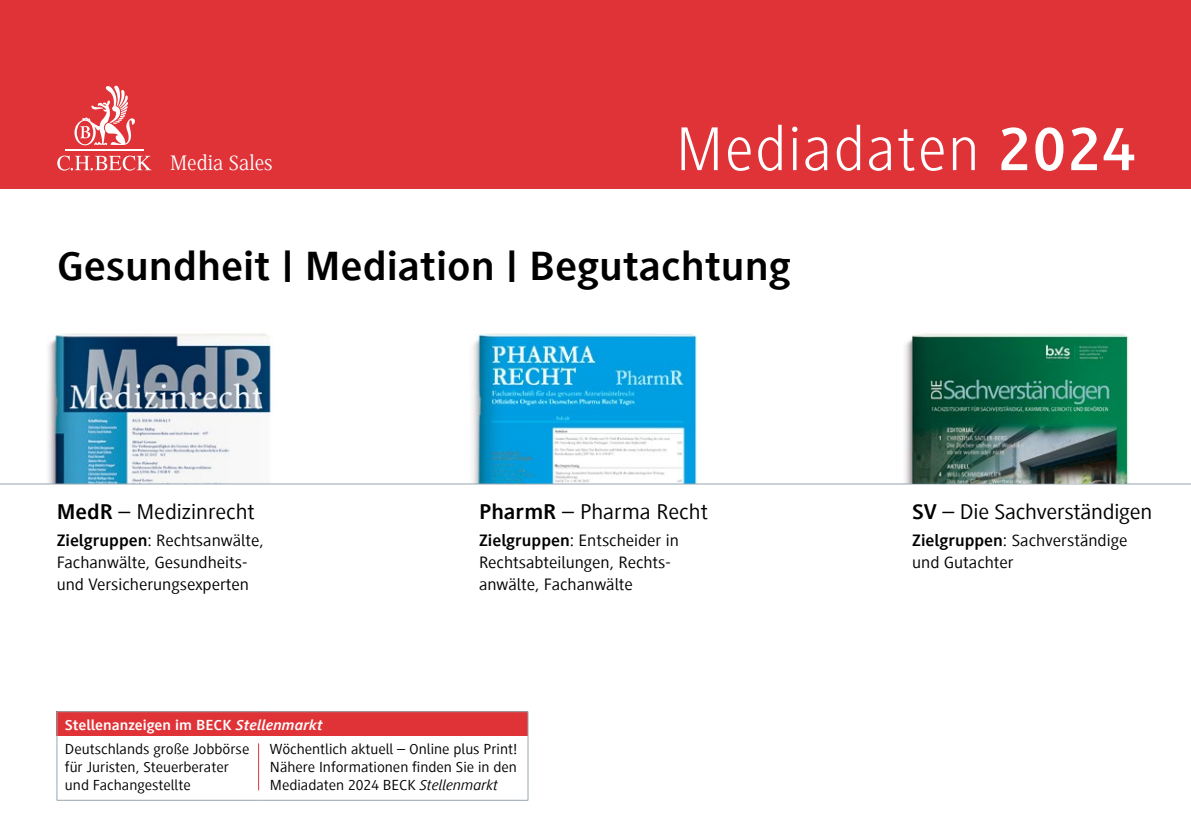
<style>
.page{position:relative;width:1191px;height:840px;background:#fff}
.page>*{position:absolute;margin:0;border:0;box-sizing:border-box;transform-origin:0 0}
.t1{font:300 64px "Generis Sans Com";letter-spacing:.03em;color:#fff}
.t2{font:700 42px "Generis Sans Com";color:#000;scale:1.08 1}
.t3{font:22px "Generis Sans Com";color:#000;scale:1.08 1}
.t4{font:21.6px "Generis Serif Com";color:#fff}
.t5{font:17px/22px "Generis Sans Com";color:#000;scale:1.08 1}
.t6{font:15px/18px "Generis Sans Com";color:#000;scale:1.08 1}
.s1{font-weight:700}
.s2{font-weight:700;color:#fff}
.s3{font-weight:700;font-style:italic;color:#fff}
.s4{font-style:italic}
</style>
<div class="page">
<div style="left:0;top:0;width:1191px;height:189px;background:#df3338"></div>
<svg style="left:74px;top:86px;width:61px;height:59px"></svg>
<hr style="left:66px;top:149px;width:78px;height:2px;background:#fff">
<svg style="left:57px;top:155px;width:95px;height:15px"></svg>
<img style="left:472px;top:334px;width:225px;height:149px">
<img style="left:904px;top:333px;width:225px;height:150px">
<img style="left:47px;top:333px;width:224px;height:150px">
<hr style="left:0;top:483px;width:1191px;height:1px;background:#95a6b0">
<img style="left:912px;top:334px;width:214px;height:149px">
<div style="left:57px;top:711px;width:471px;height:24px;background:#df3338"></div>
<hr style="left:57px;top:711px;width:202px;height:1px;background:#95a6b0">
<hr style="left:259px;top:711px;width:269px;height:1px;background:#95a6b0">
<svg style="left:57px;top:711px;width:1px;height:32px"></svg>
<svg style="left:527px;top:711px;width:1px;height:32px"></svg>
<hr style="left:57px;top:743px;width:1px;height:46px;background:#95a6b0">
<hr style="left:527px;top:743px;width:1px;height:46px;background:#95a6b0">
<hr style="left:57px;top:799px;width:202px;height:1px;background:#95a6b0">
<hr style="left:259px;top:799px;width:269px;height:1px;background:#95a6b0">
<hr style="left:258px;top:743px;width:1px;height:46px;background:#df3338">
<h3 class="t4" style="left:170px;top:151px;width:104px">Media Sales</h3>
<h1 class="t1" style="left:676px;top:114px;width:461px">Mediadaten <span class="s1">2024</span></h1>
<h2 class="t2" style="left:57px;top:243px;width:681px">Gesundheit | Mediation | Begutachtung</h2>
<h3 class="t3" style="left:57px;top:499px;width:185px"><span class="s1">MedR</span> – Medizinrecht</h3>
<p class="t5" style="left:57px;top:529px;width:193px"><span class="s1">Zielgruppen</span>: Rechtsanwälte,<br>Fachanwälte, Gesundheits&shy;und Versicherungsexperten</p>
<h3 class="t3" style="left:479px;top:499px;width:213px"><span class="s1">PharmR</span> – Pharma Recht</h3>
<p class="t5" style="left:479px;top:529px;width:186px"><span class="s1">Zielgruppen</span>: Entscheider in<br>Rechtsabteilungen, Rechts&shy;anwälte, Fachanwälte</p>
<p class="t6" style="left:65px;top:712px;width:240px;line-height:24.2px"><span class="s2">Stellenanzeigen im BECK</span> <span class="s3">Stellenmarkt<br></span>Deutschlands große Jobbörse</p>
<p class="t6" style="left:65px;top:758px;width:153px">für Juristen, Steuerberater und Fachangestellte</p>
<p class="t6" style="left:270px;top:740px;width:231px;text-align:justify">Wöchentlich aktuell – Online plus Print!<br>Nähere Informationen finden Sie in den Mediadaten 2024 BECK <span class="s4">Stellenmarkt</span></p>
<h3 class="t3" style="left:912px;top:499px;width:224px"><span class="s1">SV</span> – Die Sachverständigen</h3>
<p class="t5" style="left:912px;top:529px;width:201px"><span class="s1">Zielgruppen</span>: Sachverständige und Gutachter</p>
</div>
